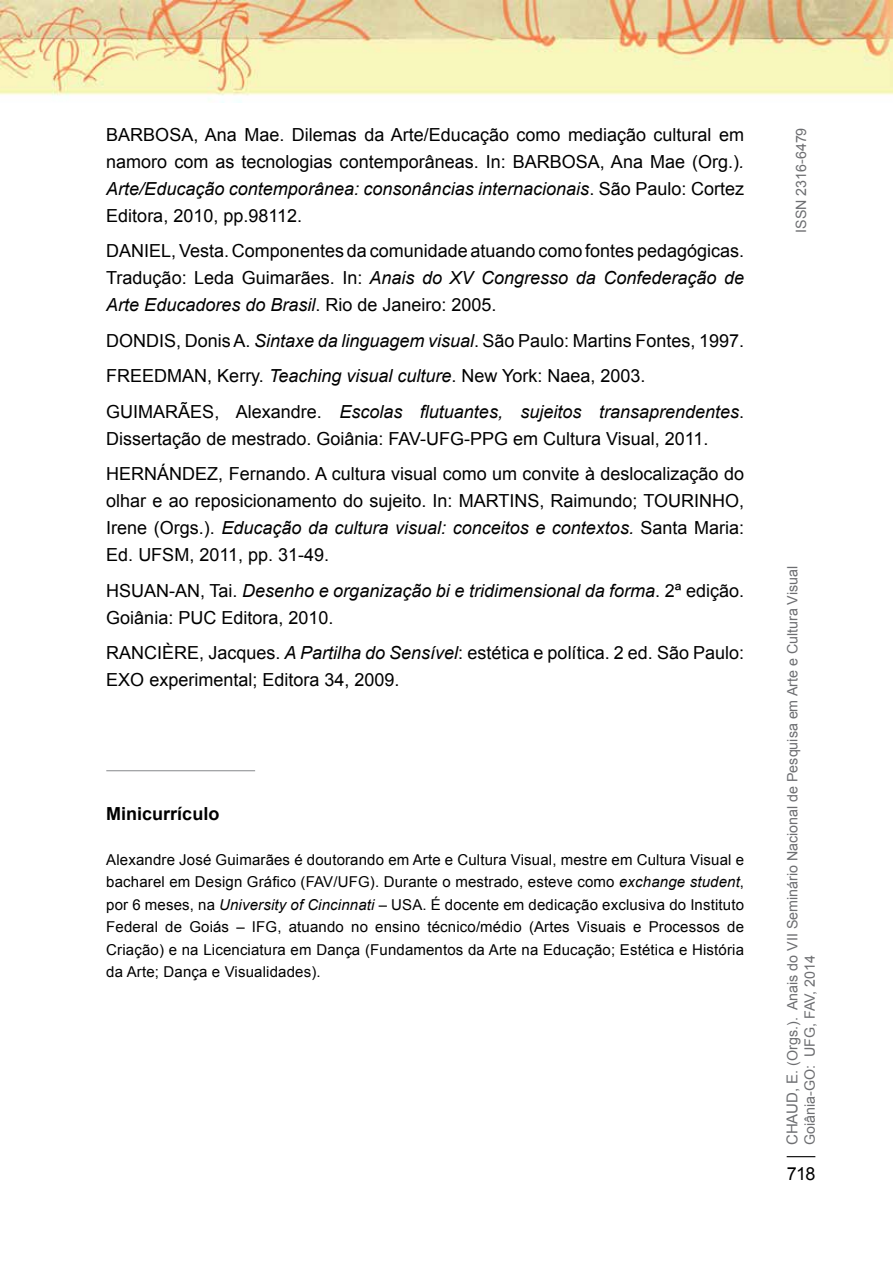
<style>
.page{position:relative;width:893px;height:1263px;background:#fff}
.page>*{position:absolute;margin:0;border:0;box-sizing:border-box;transform-origin:0 0}
.t1{font:18px/27px "Arial";color:#000}
.t2{font:700 18px "Arial";color:#000}
.t3{font:15px/22.5px "Arial";letter-spacing:.01em;color:#000;text-align:justify}
.t4{font:14.25px/17.1px "Arial";color:#6d6e71}
.s1{font-style:italic}
.s2{font-size:15px}
</style>
<div class="page">
<svg style="left:787px;top:1156px;width:28px;height:1px"></svg>
<img style="left:0;top:0;width:893px;height:102px">
<hr style="left:106px;top:770px;width:149px;height:1px;background:#939598">
<p class="t1" style="left:106px;top:121px;width:639px;text-align:justify">BARBOSA, Ana Mae. Dilemas da Arte/Educação como mediação cultural em namoro com as tecnologias contemporâneas. In: BARBOSA, Ana Mae (Org.)<span class="s1">.<br>Arte/Educação contemporânea: consonâncias internacionais</span>. São Paulo: Cortez Editora, 2010, pp.98112.</p>
<p class="t1" style="left:106px;top:238px;width:639px;text-align:justify">DANIEL, Vesta. Componentes da comunidade atuando como fontes pedagógicas.<br>Tradução: Leda Guimarães. In: <span class="s1">Anais do XV Congresso da Confederação de Arte Educadores do Brasil</span>. Rio de Janeiro: 2005.</p>
<p class="t1" style="left:106px;top:323px;width:639px;line-height:35.5px">DONDIS, Donis A. <span class="s1">Sintaxe da linguagem visual</span>. São Paulo: Martins Fontes, 1997.<br>FREEDMAN, Kerry. <span class="s1">Teaching visual culture</span>. New York: Naea, 2003.<br>GUIMARÃES, Alexandre. <span class="s1">Escolas flutuantes, sujeitos transaprendentes</span>.</p>
<p class="t1" style="left:106px;top:421px;width:639px;line-height:35.5px">Dissertação de mestrado. Goiânia: FAV-UFG-PPG em Cultura Visual, 2011.<br>HERNÁNDEZ, Fernando. A cultura visual como um convite à deslocalização do</p>
<p class="t1" style="left:106px;top:488px;width:639px;text-align:justify">olhar e ao reposicionamento do sujeito. In: MARTINS, Raimundo; TOURINHO, Irene (Orgs.). <span class="s1">Educação da cultura visual: conceitos e contextos.</span> Santa Maria:<br>Ed. UFSM, 2011, pp. 31-49.</p>
<p class="t1" style="left:106px;top:577px;width:639px">HSUAN-AN, Tai. <span class="s1">Desenho e organização bi e tridimensional da forma</span>. 2ª edição.<br>Goiânia: PUC Editora, 2010.</p>
<p class="t1" style="left:106px;top:640px;width:639px">RANCIÈRE, Jacques. <span class="s1">A Partilha do Sensível</span>: estética e política. 2 ed. São Paulo:<br>EXO experimental; Editora 34, 2009.</p>
<p class="t2" style="left:106px;top:801px;width:115px">Minicurrículo</p>
<p class="t3" style="left:106px;top:848px;width:639px">Alexandre José Guimarães é doutorando em Arte e Cultura Visual, mestre em Cultura Visual e bacharel em Design Gráfico (FAV/UFG). Durante o mestrado, esteve como <span class="s1">exchange student</span>, por 6 meses, na <span class="s1">University of Cincinnati</span> – USA. É docente em dedicação exclusiva do Instituto Federal de Goiás – IFG, atuando no ensino técnico/médio (Artes Visuais e Processos de Criação) e na Licenciatura em Dança (Fundamentos da Arte na Educação; Estética e História da Arte; Dança e Visualidades).</p>
<p class="t4" style="left:793px;top:233px;width:107px;rotate:-90deg">ISSN 2316-6479</p>
<p class="t4" style="left:784px;top:1145px;width:581px;rotate:-90deg"><span class="s2">Chaud, E</span>. (Orgs.). Anais do VII Seminário Nacional de Pesquisa em Arte e Cultura Visual<br>Goiânia-GO: U FG, FAV, 2014</p>
<p class="t1" style="left:787px;top:1160px;width:30px">718</p>
</div>
